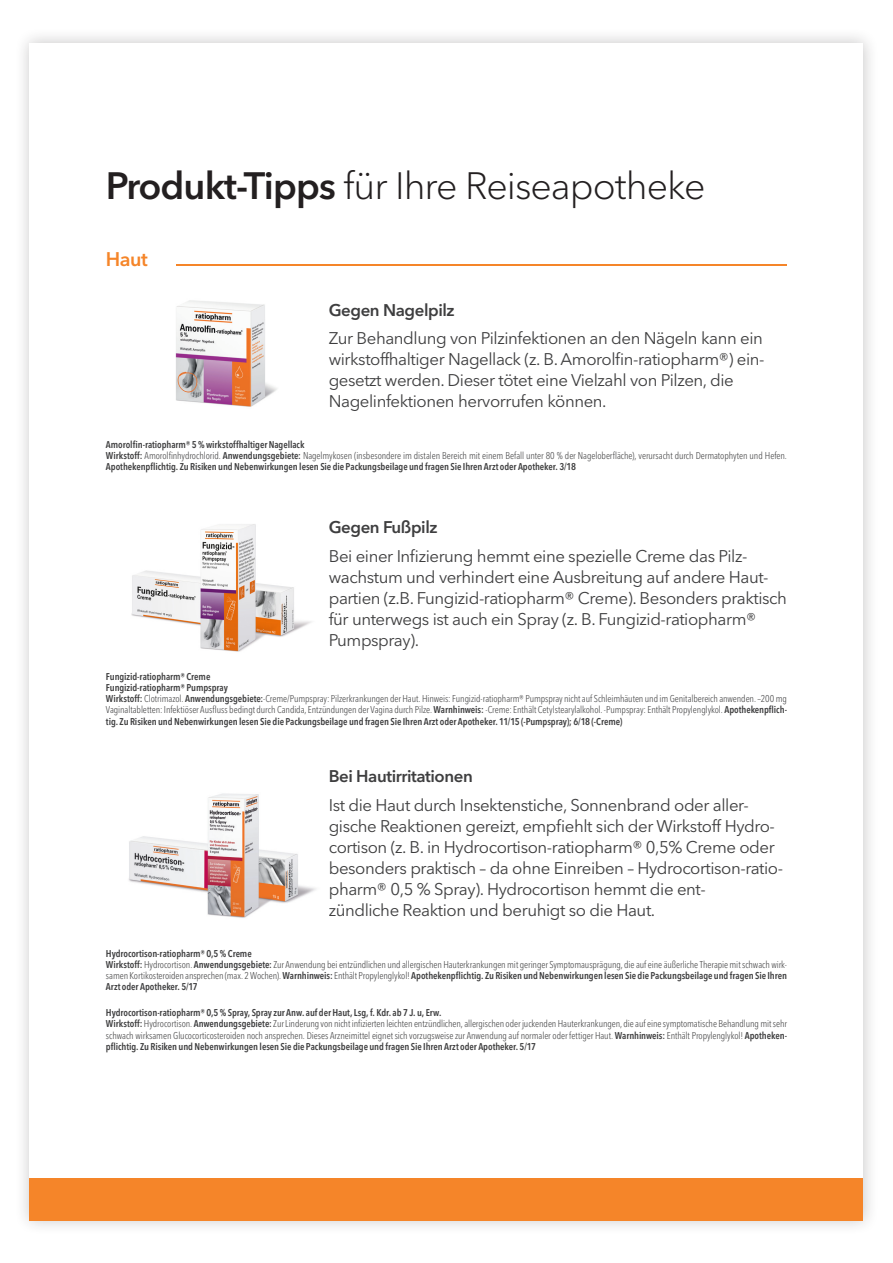
<style>
.page{position:relative;width:893px;height:1263px;background:#fff}
.page>*{position:absolute;margin:0;border:0;box-sizing:border-box;transform-origin:0 0}
.t1{font:300 37.8px "Avenir Next LT Pro";letter-spacing:-.025em;color:#231f20}
.t2{font:600 19.65px "Avenir Next LT Pro";color:#f58529}
.t3{font:16.8px/21px "Avenir Next LT Pro";letter-spacing:-.025em;color:#3e3e3f}
.t4{font:300 condensed 9.75px/11.2px "Avenir Next LT Pro";letter-spacing:-.01em;color:#3e3e3f}
.t5{font:600 condensed 9.75px/11.2px "Avenir Next LT Pro";letter-spacing:-.005em;color:#3e3e3f}
.s1{font-weight:600}
.s2{font-weight:300}
</style>
<div class="page">
<div style="left:14px;top:27px;width:865px;height:1209px;background:#231f20;opacity:.25"></div>
<div style="left:30px;top:43px;width:833px;height:1177px;background:#fff"></div>
<div style="left:30px;top:1177px;width:833px;height:43px;background:#f58529"></div>
<img style="left:131px;top:524px;width:180px;height:128px">
<img style="left:128px;top:793px;width:188px;height:125px">
<img style="left:175px;top:300px;width:102px;height:107px">
<hr style="left:176px;top:264px;width:611px;height:2px;background:#f58529">
<p class="t1" style="left:106px;top:163px;width:601px"><span class="s1">Produkt-Tipps</span> für Ihre Reiseapotheke</p>
<p class="t2" style="left:106px;top:247px;width:43px">Haut</p>
<p class="t3" style="left:329px;top:295px;width:436px;line-height:29px"><span class="s1">Gegen Nagelpilz<br></span>Zur Behandlung von Pilzinfektionen an den Nägeln kann ein</p>
<p class="t3" style="left:329px;top:349px;width:437px">wirkstoffhaltiger Nagellack (z. B. Amorolfin-ratiopharm®) ein&shy;gesetzt werden. Dieser tötet eine Vielzahl von Pilzen, die<br>Nagelinfektionen hervorrufen können.</p>
<p class="t5" style="left:106px;top:438px;width:682px">Amorolfin-ratiopharm® 5 % wirkstoffhaltiger Nagellack<br>Wirkstoff: <span class="s2">Amorolfinhydrochlorid.</span> Anwendungsgebiete: <span class="s2">Nagelmykosen (insbesondere im distalen Bereich mit einem Befall unter 80 % der Nageloberfläche), verursacht durch Dermatophyten und Hefen.<br></span>Apothekenpflichtig. Zu Risiken und Nebenwirkungen lesen Sie die Packungsbeilage und fragen Sie Ihren Arzt oder Apotheker. 3/18</p>
<p class="t3" style="left:329px;top:513px;width:420px;line-height:29px"><span class="s1">Gegen Fußpilz<br></span>Bei einer Infizierung hemmt eine spezielle Creme das Pilz-</p>
<p class="t3" style="left:329px;top:567px;width:460px">wachstum und verhindert eine Ausbreitung auf andere Haut&shy;partien (z.B. Fungizid-ratiopharm® Creme). Besonders praktisch für unterwegs ist auch ein Spray (z. B. Fungizid-ratiopharm® Pumpspray).</p>
<p class="t4" style="left:106px;top:671px;width:682px"><span class="s1">Fungizid-ratiopharm® Creme<br>Fungizid-ratiopharm® Pumpspray<br>Wirkstoff:</span> Clotrimazol. <span class="s1">Anwendungsgebiete:</span>-Creme/Pumpspray: Pilzerkrankungen der Haut. Hinweis: Fungizid-ratiopharm® Pumpspray nicht auf Schleimhäuten und im Genitalbereich anwenden. –200 mg Vaginaltabletten: Infektiöser Ausfluss bedingt durch Candida, Entzündungen der Vagina durch Pilze. <span class="s1">Warnhinweis:</span> -Creme: Enthält Cetylstearylalkohol. -Pumpspray: Enthält Propylenglykol. <span class="s1">Apothekenpflich&shy;tig. Zu Risiken und Nebenwirkungen lesen Sie die Packungsbeilage und fragen Sie Ihren Arzt oder Apotheker. 11/15 (-Pumpspray); 6/18 (-Creme)</span></p>
<p class="t3" style="left:329px;top:762px;width:422px;line-height:29px"><span class="s1">Bei Hautirritationen<br></span>Ist die Haut durch Insektenstiche, Sonnenbrand oder aller-</p>
<p class="t3" style="left:329px;top:816px;width:456px">gische Reaktionen gereizt, empfiehlt sich der Wirkstoff Hydro&shy;cortison (z. B. in Hydrocortison-ratiopharm® 0,5% Creme oder besonders praktisch – da ohne Einreiben – Hydrocortison-ratio&shy;pharm® 0,5 % Spray). Hydrocortison hemmt die ent-<br>zündliche Reaktion und beruhigt so die Haut.</p>
<p class="t4" style="left:106px;top:947px;width:682px"><span class="s1">Hydrocortison-ratiopharm® 0,5 % Creme<br>Wirkstoff:</span> Hydrocortison. <span class="s1">Anwendungsgebiete:</span> Zur Anwendung bei entzündlichen und allergischen Hauterkrankungen mit geringer Symptomausprägung, die auf eine äußerliche Therapie mit schwach wirk&shy;samen Kortikosteroiden ansprechen (max. 2 Wochen). <span class="s1">Warnhinweis:</span> Enthält Propylenglykol! <span class="s1">Apothekenpflichtig. Zu Risiken und Nebenwirkungen lesen Sie die Packungsbeilage und fragen Sie Ihren Arzt oder Apotheker. 5/17</span></p>
<p class="t4" style="left:106px;top:1007px;width:683px"><span class="s1">Hydrocortison-ratiopharm® 0,5 % Spray, Spray zur Anw. auf der Haut, Lsg, f. Kdr. ab 7 J. u, Erw.<br>Wirkstoff:</span> Hydrocortison. <span class="s1">Anwendungsgebiete:</span> Zur Linderung von nicht infizierten leichten entzündlichen, allergischen oder juckenden Hauterkrankungen, die auf eine symptomatische Behandlung mit sehr schwach wirksamen Glucocorticosteroiden noch ansprechen. Dieses Arzneimittel eignet sich vorzugsweise zur Anwendung auf normaler oder fettiger Haut. <span class="s1">Warnhinweis:</span> Enthält Propylenglykol! <span class="s1">Apotheken&shy;pflichtig. Zu Risiken und Nebenwirkungen lesen Sie die Packungsbeilage und fragen Sie Ihren Arzt oder Apotheker. 5/17</span></p>
</div>
